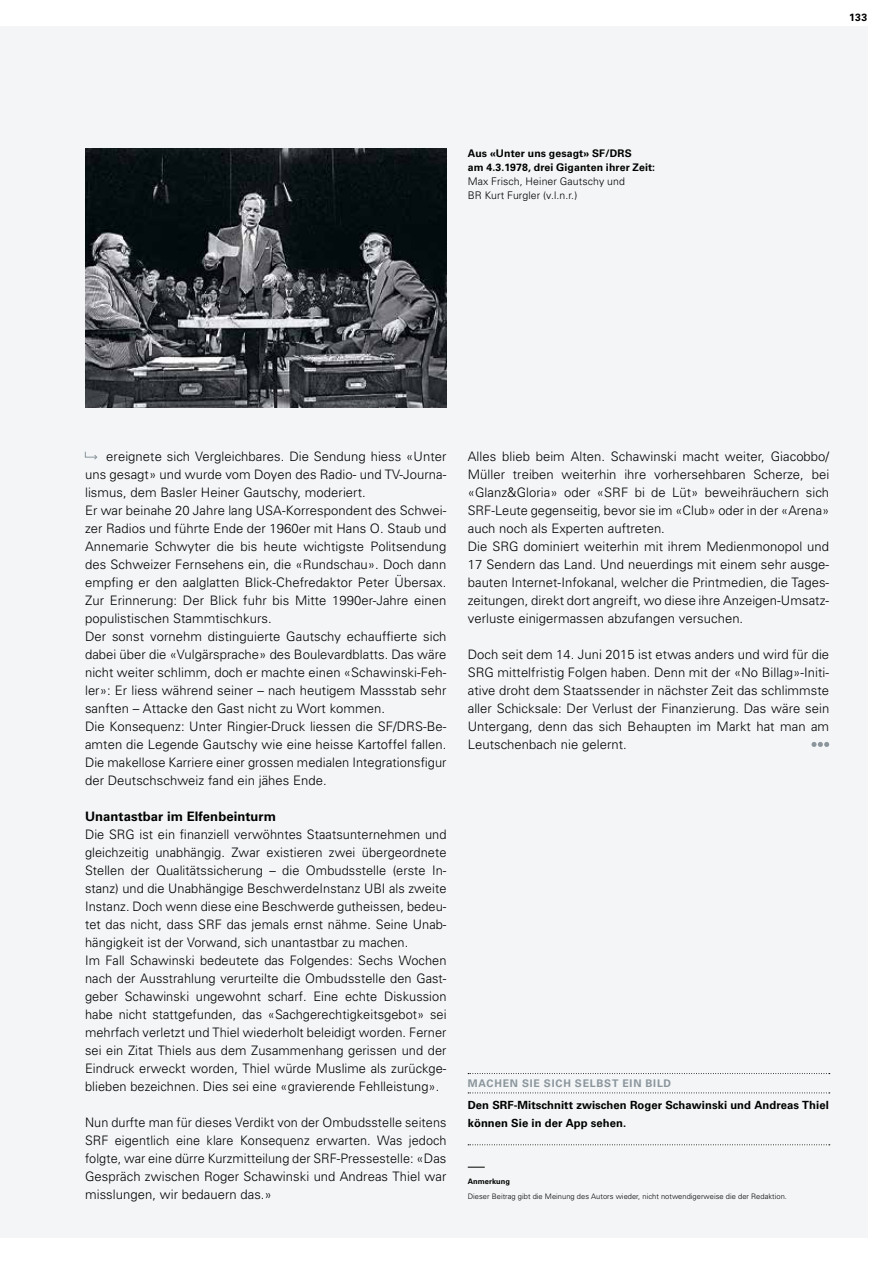
<style>
.page{position:relative;width:893px;height:1263px;background:#fff}
.page>*{position:absolute;margin:0;border:0;box-sizing:border-box;transform-origin:0 0}
.t1{font:300 13.05px/18px "Univers";letter-spacing:.005em;color:#000}
.t2{font:700 13.05px "Univers";letter-spacing:.005em;color:#000}
.t3{font:700 11.25px/18px "Univers";letter-spacing:.005em;color:#000}
.t4{font:700 10.5px/14.2px "Univers";letter-spacing:.01em;color:#000}
.t5{font:300 10.5px/14.2px "Univers";letter-spacing:.01em;color:#000}
.t6{font:700 10.5px "Univers";letter-spacing:.075em;color:#8a959c}
.t7{font:300 7.5px "Univers";letter-spacing:.005em;color:#000}
.t8{font:700 7.5px "Univers";letter-spacing:.005em;color:#000}
</style>
<div class="page">
<div style="left:0;top:26px;width:867px;height:1211px;background:#f3f5f6"></div>
<img style="left:85px;top:149px;width:361px;height:258px">
<svg style="left:811px;top:742px;width:18px;height:5px"></svg>
<svg style="left:468px;top:1073px;width:362px;height:1px"></svg>
<svg style="left:468px;top:1092px;width:362px;height:1px"></svg>
<svg style="left:468px;top:1144px;width:362px;height:1px"></svg>
<svg style="left:468px;top:1167px;width:17px;height:1px"></svg>
<svg style="left:85px;top:451px;width:13px;height:9px"></svg>
<p class="t4" style="left:468px;top:146px;width:189px">Aus «Unter uns gesagt» SF/DRS<br>am 4.3.1978, drei Giganten ihrer Zeit:</p>
<p class="t5" style="left:468px;top:174px;width:159px">Max Frisch, Heiner Gautschy und<br>BR Kurt Furgler (v.l.n.r.)</p>
<p class="t4" style="left:849px;top:11px;width:20px">133</p>
<p class="t1" style="left:85px;top:447px;width:363px;text-indent:21px">ereignete sich Vergleichbares. Die Sendung hiess «Unter uns gesagt» und wurde vom Doyen des Radio- und TV-Journa&shy;lismus, dem Basler Heiner Gautschy, moderiert.<br>Er war beinahe 20 Jahre lang USA-Korrespondent des Schwei&shy;zer Radios und führte Ende der 1960er mit Hans O. Staub und Annemarie Schwyter die bis heute wichtigste Politsendung des Schweizer Fernsehens ein, die «Rundschau». Doch dann empfing er den aalglatten Blick-Chefredaktor Peter Übersax.<br>Zur Erinnerung: Der Blick fuhr bis Mitte 1990er-Jahre einen populistischen Stammtischkurs.<br>Der sonst vornehm distinguierte Gautschy echauffierte sich dabei über die «Vulgärsprache» des Boulevardblatts. Das wäre nicht weiter schlimm, doch er machte einen «Schawinski-Feh&shy;ler»: Er liess während seiner – nach heutigem Massstab sehr sanften – Attacke den Gast nicht zu Wort kommen.<br>Die Konsequenz: Unter Ringier-Druck liessen die SF/DRS-Be&shy;amten die Legende Gautschy wie eine heisse Kartoffel fallen.<br>Die makellose Karriere einer grossen medialen Integrationsfigur der Deutschschweiz fand ein jähes Ende.</p>
<p class="t2" style="left:85px;top:809px;width:193px">Unantastbar im Elfenbeinturm</p>
<p class="t1" style="left:85px;top:825px;width:363px">Die SRG ist ein finanziell verwöhntes Staatsunternehmen und gleichzeitig unabhängig. Zwar existieren zwei übergeordnete Stellen der Qualitätssicherung – die Ombudsstelle (erste In&shy;stanz) und die Unabhängige BeschwerdeInstanz UBI als zweite Instanz. Doch wenn diese eine Beschwerde gutheissen, bedeu&shy;tet das nicht, dass SRF das jemals ernst nähme. Seine Unab&shy;hängigkeit ist der Vorwand, sich unantastbar zu machen.<br>Im Fall Schawinski bedeutete das Folgendes: Sechs Wochen nach der Ausstrahlung verurteilte die Ombudsstelle den Gast&shy;geber Schawinski ungewohnt scharf. Eine echte Diskussion habe nicht stattgefunden, das «Sachgerechtigkeitsgebot» sei mehrfach verletzt und Thiel wiederholt beleidigt worden. Ferner sei ein Zitat Thiels aus dem Zusammenhang gerissen und der Eindruck erweckt worden, Thiel würde Muslime als zurückge&shy;blieben bezeichnen. Dies sei eine «gravierende Fehlleistung».</p>
<p class="t1" style="left:85px;top:1113px;width:363px;text-align:justify">Nun durfte man für dieses Verdikt von der Ombudsstelle seitens SRF eigentlich eine klare Konsequenz erwarten. Was jedoch folgte, war eine dürre Kurzmitteilung der SRF-Pressestelle: «Das Gespräch zwischen Roger Schawinski und Andreas Thiel war misslungen, wir bedauern das.»</p>
<p class="t1" style="left:468px;top:447px;width:363px">Alles blieb beim Alten. Schawinski macht weiter, Giacobbo/ Müller treiben weiterhin ihre vorhersehbaren Scherze, bei «Glanz&amp;Gloria» oder «SRF bi de Lüt» beweihräuchern sich SRF-Leute gegenseitig, bevor sie im «Club» oder in der «Arena» auch noch als Experten auftreten.<br>Die SRG dominiert weiterhin mit ihrem Medienmonopol und 17 Sendern das Land. Und neuerdings mit einem sehr ausge&shy;bauten Internet-Infokanal, welcher die Printmedien, die Tages&shy;zeitungen, direkt dort angreift, wo diese ihre Anzeigen-Umsatz&shy;verluste einigermassen abzufangen versuchen.</p>
<p class="t1" style="left:468px;top:645px;width:363px;text-align:justify">Doch seit dem 14. Juni 2015 ist etwas anders und wird für die SRG mittelfristig Folgen haben. Denn mit der «No Billag»-Initi&shy;ative droht dem Staatssender in nächster Zeit das schlimmste aller Schicksale: Der Verlust der Finanzierung. Das wäre sein Untergang, denn das sich Behaupten im Markt hat man am Leutschenbach nie gelernt.</p>
<p class="t6" style="left:468px;top:1077px;width:205px">MACHEN SIE SICH SELBST EIN BILD</p>
<p class="t3" style="left:468px;top:1096px;width:363px">Den SRF-Mitschnitt zwischen Roger Schawinski und Andreas Thiel können Sie in der App sehen.</p>
<p class="t8" style="left:468px;top:1177px;width:44px">Anmerkung</p>
<p class="t7" style="left:468px;top:1191px;width:321px">Dieser Beitrag gibt die Meinung des Autors wieder, nicht notwendigerweise die der Redaktion.</p>
</div>
